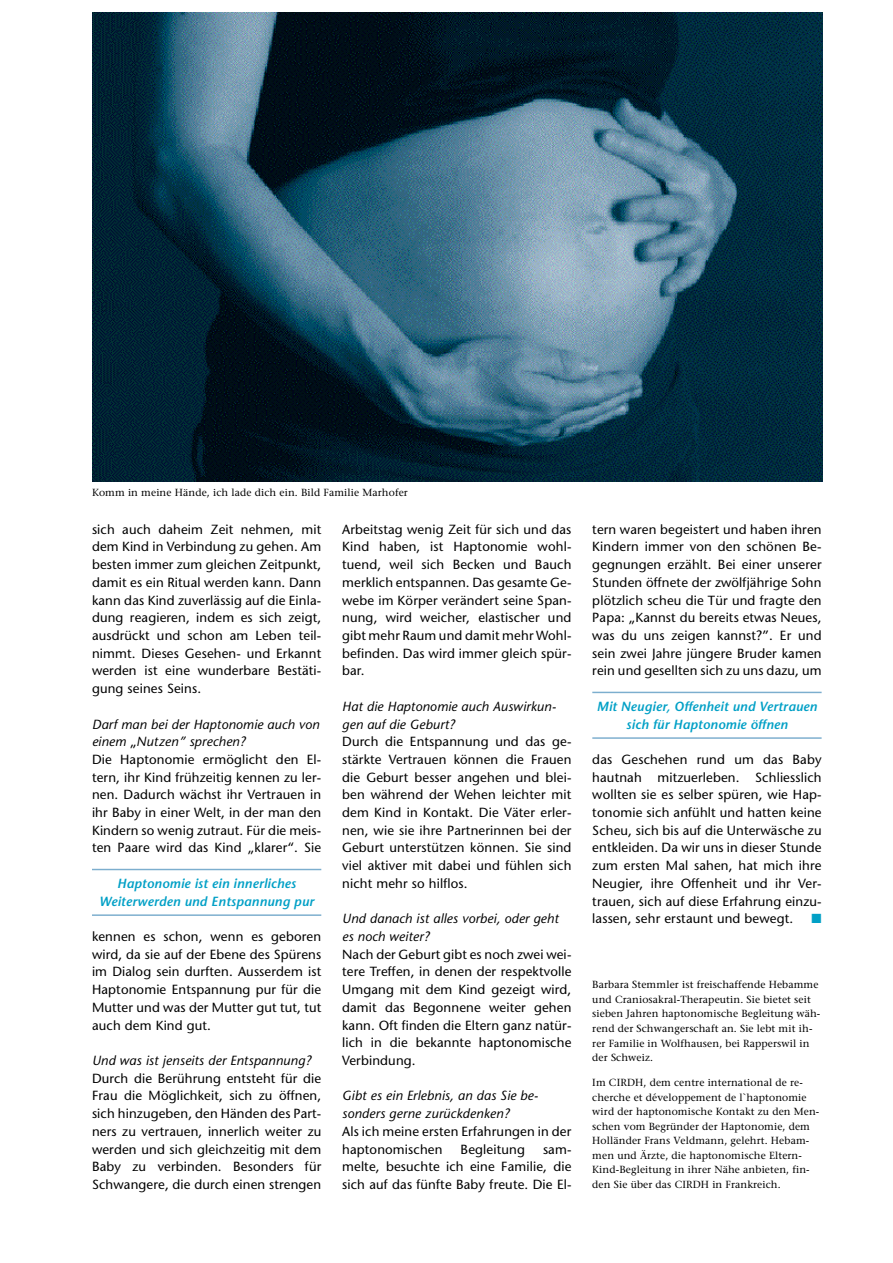
<style>
.page{position:relative;width:893px;height:1263px;background:#fff}
.page>*{position:absolute;margin:0;border:0;box-sizing:border-box;transform-origin:0 0}
.t1{font:13.2px/17.7px "Stone Sans";letter-spacing:.01em;color:#000;text-align:justify}
.t2{font:italic 13.2px/17.7px "Stone Sans";letter-spacing:.01em;color:#000}
.t3{font:italic 600 13.2px/17.7px "Stone Sans";letter-spacing:.01em;color:#02a0c6;text-align:center}
.t4{font:13.2px "Zapf Dingbats";color:#02a0c6}
.t5{font:10.35px/14.5px "Stone Serif";letter-spacing:.01em;color:#000}
.s1{font-style:italic}
</style>
<div class="page">
<hr style="left:92px;top:869px;width:229px;height:1px;background:#7caece">
<hr style="left:92px;top:914px;width:229px;height:2px;background:#7caece">
<hr style="left:592px;top:692px;width:229px;height:1px;background:#7caece">
<hr style="left:592px;top:737px;width:229px;height:2px;background:#7caece">
<img style="left:92px;top:13px;width:730px;height:469px">
<p class="t5" style="left:92px;top:486px;width:317px">Komm in meine Hände, ich lade dich ein. Bild Familie Marhofer</p>
<p class="t1" style="left:92px;top:520px;width:231px">sich auch daheim Zeit nehmen, mit dem Kind in Verbindung zu gehen. Am besten immer zum gleichen Zeitpunkt, damit es ein Ritual werden kann. Dann kann das Kind zuverlässig auf die Einla&shy;dung reagieren, indem es sich zeigt, ausdrückt und schon am Leben teil&shy;nimmt. Dieses Gesehen- und Erkannt werden ist eine wunderbare Bestäti&shy;gung seines Seins.</p>
<p class="t1" style="left:92px;top:715px;width:231px;text-align:left"><span class="s1">Darf man bei der Haptonomie auch von einem</span> „<span class="s1">Nutzen” sprechen?<br></span>Die Haptonomie ermöglicht den El&shy;tern, ihr Kind frühzeitig kennen zu ler&shy;nen. Dadurch wächst ihr Vertrauen in ihr Baby in einer Welt, in der man den Kindern so wenig zutraut. Für die meis&shy;ten Paare wird das Kind „klarer“. Sie</p>
<p class="t3" style="left:99px;top:874px;width:216px">Haptonomie ist ein innerliches<br>Weiterwerden und Entspannung pur</p>
<p class="t1" style="left:92px;top:928px;width:231px">kennen es schon, wenn es geboren wird, da sie auf der Ebene des Spürens im Dialog sein durften. Ausserdem ist Haptonomie Entspannung pur für die Mutter und was der Mutter gut tut, tut auch dem Kind gut.</p>
<p class="t2" style="left:92px;top:1052px;width:221px">Und was ist jenseits der Entspannung?</p>
<p class="t1" style="left:92px;top:1069px;width:231px">Durch die Berührung entsteht für die Frau die Möglichkeit, sich zu öffnen, sich hinzugeben, den Händen des Part&shy;ners zu vertrauen, innerlich weiter zu werden und sich gleichzeitig mit dem Baby zu verbinden. Besonders für Schwangere, die durch einen strengen</p>
<p class="t1" style="left:342px;top:520px;width:231px">Arbeitstag wenig Zeit für sich und das Kind haben, ist Haptonomie wohl&shy;tuend, weil sich Becken und Bauch merklich entspannen. Das gesamte Ge&shy;webe im Körper verändert seine Span&shy;nung, wird weicher, elastischer und gibt mehr Raum und damit mehr Wohl&shy;befinden. Das wird immer gleich spür&shy;bar.</p>
<p class="t2" style="left:342px;top:697px;width:215px">Hat die Haptonomie auch Auswirkun&shy;gen auf die Geburt?</p>
<p class="t1" style="left:342px;top:733px;width:231px">Durch die Entspannung und das ge&shy;stärkte Vertrauen können die Frauen die Geburt besser angehen und blei&shy;ben während der Wehen leichter mit dem Kind in Kontakt. Die Väter erler&shy;nen, wie sie ihre Partnerinnen bei der Geburt unterstützen können. Sie sind viel aktiver mit dabei und fühlen sich nicht mehr so hilflos.</p>
<p class="t2" style="left:342px;top:910px;width:218px">Und danach ist alles vorbei, oder geht es noch weiter?</p>
<p class="t1" style="left:342px;top:945px;width:231px">Nach der Geburt gibt es noch zwei wei&shy;tere Treffen, in denen der respektvolle Umgang mit dem Kind gezeigt wird, damit das Begonnene weiter gehen kann. Oft finden die Eltern ganz natür&shy;lich in die bekannte haptonomische Verbindung.</p>
<p class="t2" style="left:342px;top:1087px;width:198px">Gibt es ein Erlebnis, an das Sie be&shy;sonders gerne zurückdenken?</p>
<p class="t1" style="left:342px;top:1122px;width:231px">Als ich meine ersten Erfahrungen in der haptonomischen</p>
<p class="t1" style="left:460px;top:1140px;width:66px">Begleitung</p>
<p class="t1" style="left:342px;top:1140px;width:231px;text-indent:201px">sam&shy;melte, besuchte ich eine Familie, die sich auf das fünfte Baby freute. Die El-</p>
<p class="t1" style="left:592px;top:520px;width:231px">tern waren begeistert und haben ihren Kindern immer von den schönen Be&shy;gegnungen erzählt. Bei einer unserer Stunden öffnete der zwölfjährige Sohn plötzlich scheu die Tür und fragte den Papa: „Kannst du bereits etwas Neues, was du uns zeigen kannst?”. Er und sein zwei Jahre jüngere Bruder kamen rein und gesellten sich zu uns dazu, um</p>
<p class="t3" style="left:596px;top:697px;width:222px">Mit Neugier, Offenheit und Vertrauen sich für Haptonomie öffnen</p>
<p class="t1" style="left:592px;top:751px;width:231px">das Geschehen rund um das Baby hautnah mitzuerleben. Schliesslich wollten sie es selber spüren, wie Hap&shy;tonomie sich anfühlt und hatten keine Scheu, sich bis auf die Unterwäsche zu entkleiden. Da wir uns in dieser Stunde zum ersten Mal sahen, hat mich ihre Neugier, ihre Offenheit und ihr Ver&shy;trauen, sich auf diese Erfahrung einzu&shy;lassen, sehr erstaunt und bewegt.</p>
<p class="t4" style="left:811px;top:912px;width:12px">■</p>
<p class="t5" style="left:592px;top:977px;width:229px">Barbara Stemmler ist freischaffende Hebamme und Craniosakral-Therapeutin. Sie bietet seit sieben Jahren haptonomische Begleitung wäh&shy;rend der Schwangerschaft an. Sie lebt mit ih&shy;rer Familie in Wolfhausen, bei Rapperswil in der Schweiz.</p>
<p class="t5" style="left:592px;top:1075px;width:228px">Im CIRDH, dem centre international de re&shy;cherche et développement de l`haptonomie wird der haptonomische Kontakt zu den Men&shy;schen vom Begründer der Haptonomie, dem Holländer Frans Veldmann, gelehrt. Hebam&shy;men und Ärzte, die haptonomische Eltern-Kind-Begleitung in ihrer Nähe anbieten, fin&shy;den Sie über das CIRDH in Frankreich.</p>
</div>
